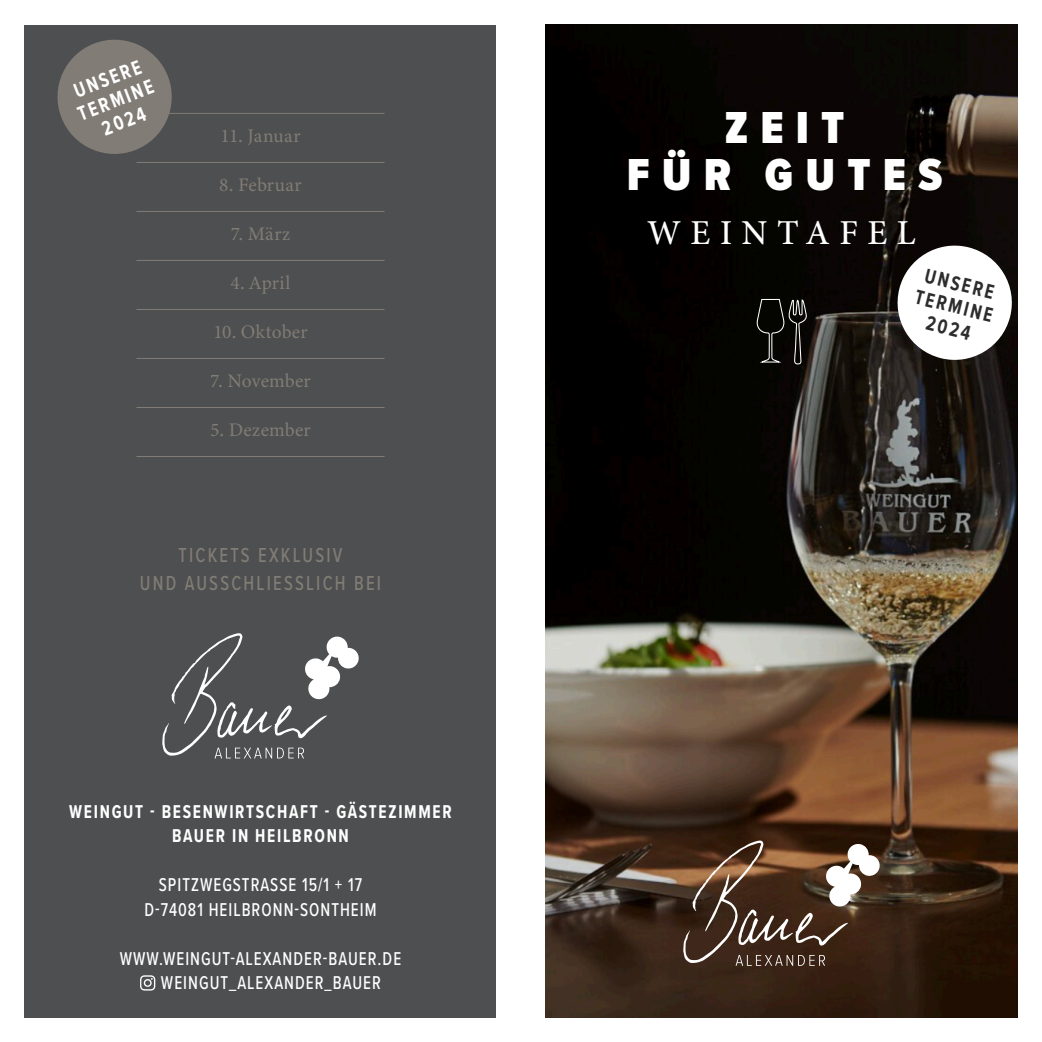
<style>
.page{position:relative;width:1042px;height:1042px;background:#fff}
.page>*{position:absolute;margin:0;border:0;box-sizing:border-box;transform-origin:0 0}
.t1{font:900 46.38px/46.4px "Proxima Nova Cond";letter-spacing:.26em;color:#fff;text-align:center}
.t2{font:500 35px "Minion Pro";letter-spacing:.27em;color:#fff}
.t3{font:500 21px/28px "Proxima Nova Cond";letter-spacing:.12em;color:#817c75;text-align:center;scale:.88 1}
.t4{font:700 21px/22.8px "Proxima Nova Cond";color:#2d2d2d;text-align:center;scale:.88 1}
.t5{font:700 21px/22.8px "Proxima Nova Cond";color:#fff;text-align:center;scale:.88 1}
.t6{font:500 19.25px/24.5px "Proxima Nova Cond";letter-spacing:.06em;color:#fff;text-align:center;scale:.88 1}
.t7{font:19.25px "Minion Variable Concept";letter-spacing:.005em;color:#817c75}
.t8{font:700 19.25px/24.5px "Proxima Nova Cond";letter-spacing:.1em;color:#fff;text-align:center;scale:.88 1}
</style>
<div class="page">
<img style="left:546px;top:25px;width:471px;height:992px">
<svg style="left:683px;top:840px;width:197px;height:126px;background:#624a3a"></svg>
<svg style="left:891px;top:240px;width:127px;height:126px"></svg>
<svg style="left:755px;top:280px;width:53px;height:86px;background:#1b1a17"></svg>
<div style="left:25px;top:25px;width:471px;height:992px;background:#4e4f50"></div>
<hr style="left:136px;top:113px;width:248px;height:1px;background:#817c75">
<hr style="left:136px;top:162px;width:248px;height:1px;background:#817c75">
<hr style="left:136px;top:211px;width:248px;height:1px;background:#817c75">
<hr style="left:136px;top:260px;width:248px;height:1px;background:#817c75">
<hr style="left:136px;top:309px;width:248px;height:1px;background:#817c75">
<hr style="left:136px;top:358px;width:248px;height:1px;background:#817c75">
<hr style="left:136px;top:407px;width:248px;height:1px;background:#817c75">
<hr style="left:136px;top:456px;width:248px;height:1px;background:#817c75">
<svg style="left:57px;top:39px;width:115px;height:115px"></svg>
<svg style="left:162px;top:633px;width:197px;height:125px"></svg>
<svg style="left:140px;top:975px;width:15px;height:15px"></svg>
<p class="t5" style="left:66px;top:82px;width:92px;rotate:-21deg">UNSERE<br>TERMINE<br>2024</p>
<p class="t7" style="left:220px;top:122px;width:82px">11. Januar</p>
<p class="t7" style="left:219px;top:171px;width:84px">8. Februar</p>
<p class="t7" style="left:231px;top:220px;width:61px">7. März</p>
<p class="t7" style="left:231px;top:269px;width:61px">4. April</p>
<p class="t7" style="left:213px;top:318px;width:96px">10. Oktober</p>
<p class="t7" style="left:210px;top:367px;width:102px">7. November</p>
<p class="t7" style="left:210px;top:416px;width:102px">5. Dezember</p>
<p class="t3" style="left:140px;top:541px;width:276px">TICKETS EXKLUSIV<br>UND AUSSCHLIESSLICH BEI</p>
<p class="t8" style="left:69px;top:799px;width:436px">WEINGUT - BESENWIRTSCHAFT - GÄSTEZIMMER<br>BAUER IN HEILBRONN</p>
<p class="t6" style="left:144px;top:872px;width:265px">SPITZWEGSTRASSE 15/1 + 17<br>D-74081 HEILBRONN-SONTHEIM</p>
<p class="t6" style="left:161px;top:945px;width:274px;text-align:left;text-indent:-41px">WWW.WEINGUT-ALEXANDER-BAUER.DE<br>WEINGUT_ALEXANDER_BAUER</p>
<h1 class="t1" style="left:627px;top:104px;width:317px">ZEIT<br>FÜR GUTES</h1>
<h2 class="t2" style="left:647px;top:209px;width:270px">WEINTAFEL</h2>
<p class="t4" style="left:924px;top:263px;width:92px;rotate:14deg">UNSERE<br>TERMINE<br>2024</p>
</div>
